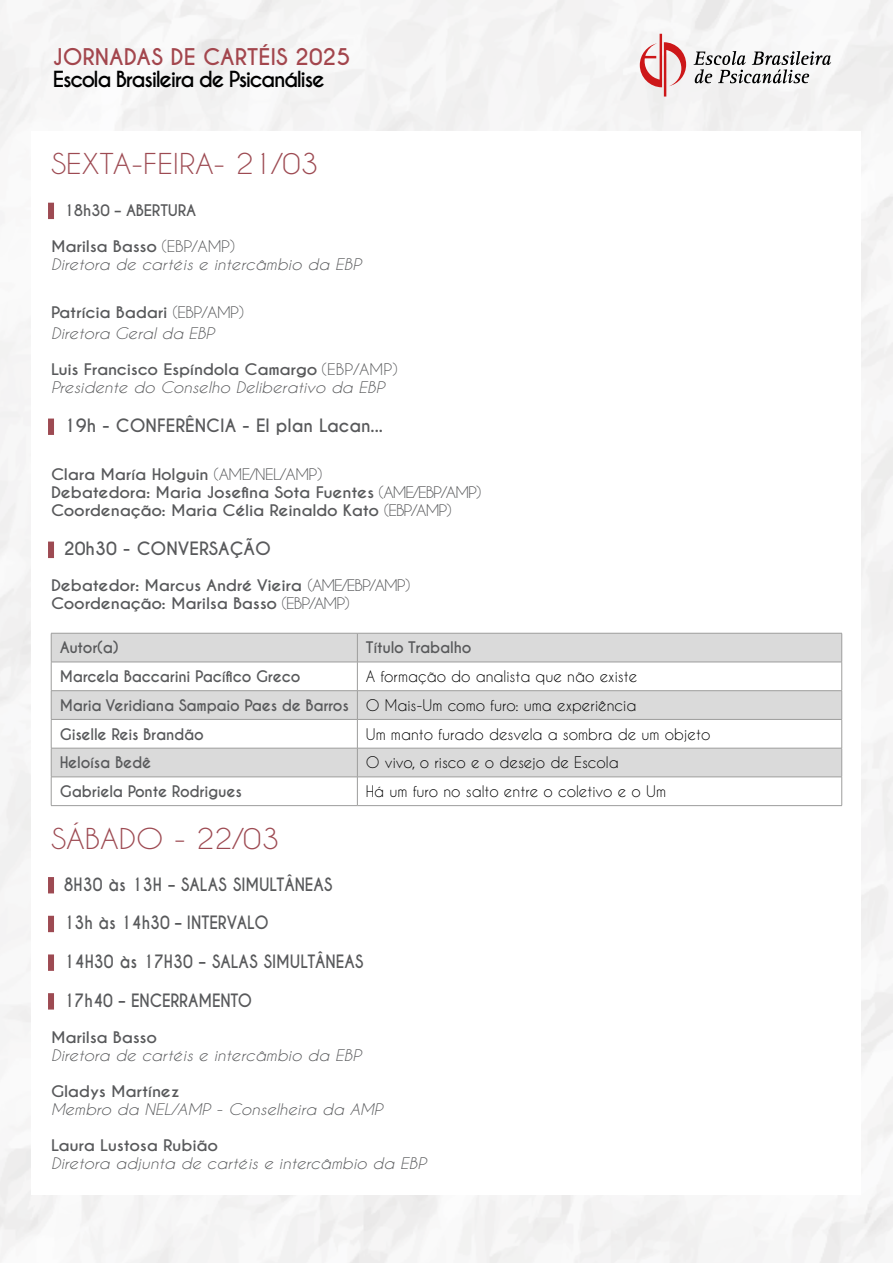
<style>
.page{position:relative;width:893px;height:1263px;background:#fff}
.page>*{position:absolute;margin:0;border:0;box-sizing:border-box;transform-origin:0 0}
.t1{font:27px "Caviar Dreams";color:#9d4a52;scale:1.1 1}
.t2{font:700 21.6px "Caviar Dreams";color:#a3464d}
.t3{font:700 20.85px "Caviar Dreams";letter-spacing:-.07em;color:#000}
.t4{font:700 17.25px "Caviar Dreams";color:#58595b;scale:.9 1}
.t5{font:700 17.25px "Caviar Dreams";color:#58595b}
.t6{font:italic 15px/18px "Caviar Dreams";color:#58595b;scale:1.1 1}
.t7{font:700 15px/18px "Caviar Dreams";letter-spacing:-.015em;color:#58595b;scale:1.1 1}
.t8{font:15px/28.8px "Caviar Dreams";color:#000;text-align:justify}
.t9{font:700 15px "Caviar Dreams";letter-spacing:-.015em;color:#58595b}
.s1{font-weight:700;font-style:normal}
.s2{font-style:normal}
.s3{font-weight:400}
.s4{font-weight:700;color:#58595b}
</style>
<div class="page">
<svg style="left:694px;top:51px;width:137px;height:32px"></svg>
<svg style="left:640px;top:34px;width:46px;height:63px"></svg>
<div style="left:48px;top:203px;width:6px;height:16px;background:#9d4a52"></div>
<div style="left:48px;top:418px;width:6px;height:17px;background:#9d4a52"></div>
<div style="left:48px;top:541px;width:6px;height:17px;background:#9d4a52"></div>
<div style="left:48px;top:877px;width:6px;height:16px;background:#9d4a52"></div>
<div style="left:48px;top:916px;width:6px;height:16px;background:#9d4a52"></div>
<div style="left:48px;top:954px;width:6px;height:17px;background:#9d4a52"></div>
<div style="left:48px;top:993px;width:6px;height:16px;background:#9d4a52"></div>
<svg style="left:52px;top:634px;width:789px;height:143px;fill:#dadada"></svg>
<hr style="left:51px;top:633px;width:306px;height:1px;background:#9d9d9c">
<hr style="left:357px;top:633px;width:485px;height:1px;background:#9d9d9c">
<hr style="left:51px;top:662px;width:306px;height:1px;background:#9d9d9c">
<hr style="left:357px;top:662px;width:485px;height:1px;background:#9d9d9c">
<hr style="left:51px;top:690px;width:306px;height:1px;background:#9d9d9c">
<hr style="left:357px;top:690px;width:485px;height:1px;background:#9d9d9c">
<hr style="left:51px;top:719px;width:306px;height:1px;background:#9d9d9c">
<hr style="left:357px;top:719px;width:485px;height:1px;background:#9d9d9c">
<hr style="left:51px;top:748px;width:306px;height:1px;background:#9d9d9c">
<hr style="left:357px;top:748px;width:485px;height:1px;background:#9d9d9c">
<hr style="left:51px;top:777px;width:306px;height:1px;background:#9d9d9c">
<svg style="left:51px;top:633px;width:1px;height:172px"></svg>
<hr style="left:357px;top:777px;width:485px;height:1px;background:#9d9d9c">
<svg style="left:357px;top:633px;width:1px;height:172px"></svg>
<svg style="left:841px;top:633px;width:1px;height:172px"></svg>
<hr style="left:51px;top:805px;width:306px;height:1px;background:#9d9d9c">
<hr style="left:357px;top:805px;width:485px;height:1px;background:#9d9d9c">
<h2 class="t2" style="left:53px;top:44px;width:299px">JORNADAS DE CARTÉIS 2025</h2>
<h3 class="t3" style="left:53px;top:66px;width:274px">Escola Brasileira de Psicanálise</h3>
<h1 class="t1" style="left:51px;top:148px;width:245px">SEXTA-FEIRA- 21/03</h1>
<p class="t9" style="left:64px;top:201px;width:134px">18h30 – ABERTURA</p>
<p class="t6" style="left:51px;top:237px;width:283px"><span class="s1">Marilsa Basso</span> <span class="s2">(EBP/AMP)<br></span>Diretora de cartéis e intercâmbio da EBP</p>
<p class="t6" style="left:51px;top:302px;width:177px;line-height:20.9px"><span class="s1">Patrícia Badari</span> <span class="s2">(EBP/AMP)<br></span>Diretora Geral da EBP</p>
<p class="t6" style="left:51px;top:361px;width:317px"><span class="s1">Luis Francisco Espíndola Camargo</span> <span class="s2">(EBP/AMP)<br></span>Presidente do Conselho Deliberativo da EBP</p>
<p class="t5" style="left:64px;top:415px;width:321px">19h - CONFERÊNCIA - El plan Lacan...</p>
<p class="t7" style="left:51px;top:466px;width:393px">Clara María Holguin <span class="s3">(AME/NEL/AMP)<br></span>Debatedora: Maria Josefina Sota Fuentes <span class="s3">(AME/EBP/AMP)<br></span>Coordenação: Maria Célia Reinaldo Kato <span class="s3">(EBP/AMP)</span></p>
<p class="t5" style="left:64px;top:538px;width:209px">20h30 - CONVERSAÇÃO</p>
<p class="t7" style="left:51px;top:577px;width:328px">Debatedor: Marcus André Vieira <span class="s3">(AME/EBP/AMP)<br></span>Coordenação: Marilsa Basso <span class="s3">(EBP/AMP)</span></p>
<p class="t9" style="left:60px;top:639px;width:60px">Autor(a)</p>
<p class="t9" style="left:366px;top:639px;width:107px">Título Trabalho</p>
<p class="t9" style="left:60px;top:667px;width:242px">Marcela Baccarini Pacífico Greco</p>
<p class="t8" style="left:60px;top:662px;width:579px;text-indent:306px">A formação do analista que não existe <span class="s4">Maria Veridiana Sampaio Paes de Barros</span> O Mais-Um como furo: uma experiência <span class="s4">Giselle Reis Brandão</span></p>
<p class="t8" style="left:366px;top:719px;width:346px">Um manto furado desvela a sombra de um objeto</p>
<p class="t9" style="left:60px;top:754px;width:93px">Heloísa Bedê</p>
<p class="t8" style="left:366px;top:748px;width:254px">O vivo, o risco e o desejo de Escola</p>
<p class="t9" style="left:60px;top:782px;width:184px">Gabriela Ponte Rodrigues</p>
<p class="t8" style="left:366px;top:777px;width:302px">Há um furo no salto entre o coletivo e o Um</p>
<h1 class="t1" style="left:51px;top:822px;width:209px">SÁBADO - 22/03</h1>
<p class="t4" style="left:64px;top:874px;width:300px">8H30 às 13H – SALAS SIMULTÂNEAS</p>
<p class="t4" style="left:64px;top:912px;width:229px">13h às 14h30 – INTERVALO</p>
<p class="t4" style="left:64px;top:951px;width:334px">14H30 às 17H30 – SALAS SIMULTÂNEAS</p>
<p class="t4" style="left:64px;top:990px;width:211px">17h40 – ENCERRAMENTO</p>
<p class="t7" style="left:51px;top:1028px;width:98px">Marilsa Basso</p>
<p class="t6" style="left:51px;top:1046px;width:283px">Diretora de cartéis e intercâmbio da EBP</p>
<p class="t7" style="left:51px;top:1082px;width:119px">Gladys Martínez</p>
<p class="t6" style="left:51px;top:1100px;width:303px">Membro da NEL/AMP - Conselheira da AMP</p>
<p class="t7" style="left:51px;top:1136px;width:153px">Laura Lustosa Rubião</p>
<p class="t6" style="left:51px;top:1154px;width:343px">Diretora adjunta de cartéis e intercâmbio da EBP</p>
</div>
